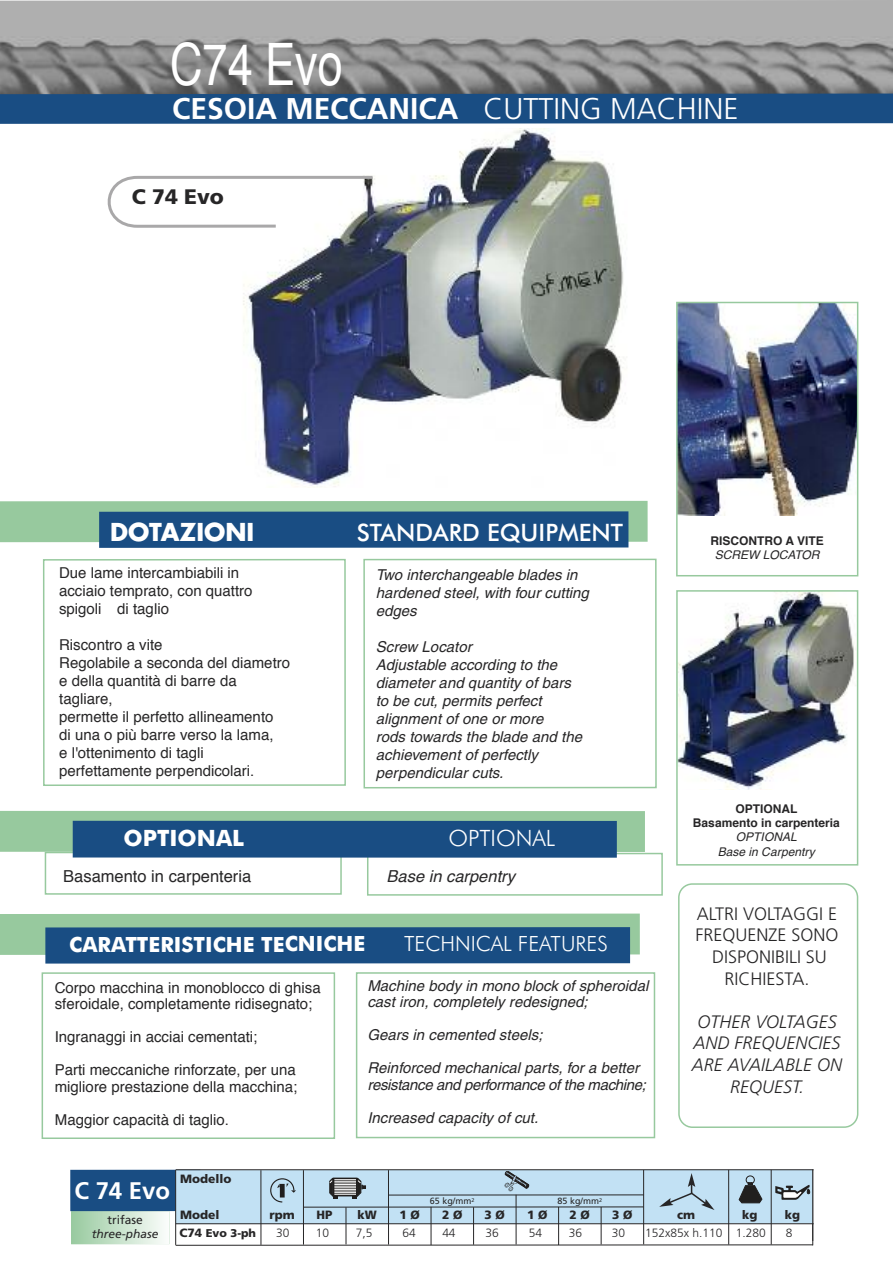
<style>
.page{position:relative;width:893px;height:1263px;background:#fff}
.page>*{position:absolute;margin:0;border:0;box-sizing:border-box;transform-origin:0 0}
.t1{font:58.5px "Helvetica";color:#fff;scale:.77 1}
.t2{font:700 30px "Frutiger";color:#fff}
.t3{font:500 24px "Futura BT";color:#fff}
.t4{font:700 24px "Futura CE";color:#fff}
.t5{font:700 24px "Frutiger";color:#fff}
.t6{font:700 22.5px "Futura BT";color:#fff}
.t7{font:300 22.5px "Futura BT";color:#fff}
.t8{font:700 21px "Futura BT";color:#fff}
.t9{font:300 21px "Futura BT";color:#fff}
.t10{font:900 21px "Frutiger";color:#272627}
.t11{font:300 18px/21.6px "Frutiger";color:#272627;text-align:center}
.t12{font:italic 300 18px/21.6px "Frutiger CE";color:#272627;text-align:center}
.t13{font:16.5px "Helvetica";color:#272627}
.t14{font:italic 16.5px "Helvetica";color:#272627}
.t15{font:15px/18px "Helvetica";color:#272627}
.t16{font:italic 15px/18px "Helvetica LT";letter-spacing:.005em;color:#272627}
.t17{font:italic 15px/16.5px "Helvetica LT";letter-spacing:-.02em;color:#272627}
.t18{font:700 12px/14.4px "Helvetica";color:#272627;text-align:center}
.t19{font:900 12px "Frutiger";color:#272627}
.t20{font:300 12px "Frutiger";color:#272627}
.t21{font:italic 12px/14.4px "Helvetica LT";letter-spacing:.005em;color:#272627;text-align:center}
.t22{font:italic 12px "Helvetica";color:#272627}
.t23{font:italic 12px "Frutiger";color:#272627}
.t24{font:12px "Frutiger";color:#272627}
.t25{font:900 11.25px "Frutiger";color:#272627}
.t26{font:9px "Frutiger";color:#272627}
.s1{font-weight:300}
.s2{font-size:12px}
</style>
<div class="page">
<img style="left:679px;top:305px;width:176px;height:211px">
<div style="left:676px;top:302px;width:182px;height:274px;border:2px solid #97c99e"></div>
<svg style="left:678px;top:883px;width:180px;height:245px"></svg>
<img style="left:243px;top:128px;width:381px;height:359px">
<img style="left:0;top:0;width:893px;height:94px">
<div style="left:0;top:94px;width:893px;height:30px;background:#194d83"></div>
<div style="left:71px;top:1211px;width:99px;height:33px;background:linear-gradient(to right,#98ca9f,#fcfdfd)"></div>
<div style="left:70px;top:1170px;width:130px;height:41px;background:#194d83"></div>
<div style="left:176px;top:1170px;width:637px;height:54px;background:#c2e1f4"></div>
<svg style="left:659px;top:1173px;width:55px;height:37px"></svg>
<hr style="left:176px;top:1169px;width:638px;height:1px;background:#272627">
<hr style="left:176px;top:1223px;width:638px;height:1px;background:#272627">
<hr style="left:261px;top:1170px;width:1px;height:75px;background:#272627">
<hr style="left:303px;top:1170px;width:1px;height:74px;background:#272627">
<hr style="left:346px;top:1207px;width:1px;height:37px;background:#272627">
<hr style="left:388px;top:1170px;width:1px;height:74px;background:#272627">
<hr style="left:431px;top:1207px;width:1px;height:38px;background:#272627">
<hr style="left:473px;top:1207px;width:1px;height:38px;background:#272627">
<hr style="left:516px;top:1195px;width:1px;height:49px;background:#272627">
<hr style="left:558px;top:1207px;width:1px;height:38px;background:#272627">
<hr style="left:601px;top:1207px;width:1px;height:37px;background:#272627">
<hr style="left:643px;top:1170px;width:1px;height:74px;background:#272627">
<hr style="left:728px;top:1170px;width:1px;height:74px;background:#272627">
<hr style="left:771px;top:1170px;width:1px;height:74px;background:#272627">
<hr style="left:812px;top:1170px;width:1px;height:75px;background:#272627">
<svg style="left:270px;top:1178px;width:26px;height:25px"></svg>
<hr style="left:304px;top:1207px;width:339px;height:1px;background:#272627">
<hr style="left:389px;top:1194px;width:255px;height:1px;background:#272627">
<svg style="left:504px;top:1171px;width:25px;height:20px"></svg>
<svg style="left:739px;top:1182px;width:23px;height:21px"></svg>
<div style="left:746px;top:1175px;width:9px;height:9px;border:1px solid #211f1e;border-radius:50%"></div>
<svg style="left:329px;top:1178px;width:37px;height:21px"></svg>
<svg style="left:775px;top:1185px;width:35px;height:15px"></svg>
<hr style="left:176px;top:1244px;width:637px;height:1px;background:#272627">
<svg style="left:107px;top:174px;width:268px;height:55px"></svg>
<hr style="left:175px;top:1170px;width:1px;height:75px;background:#272627">
<div style="left:363px;top:559px;width:294px;height:229px;border:2px solid #97c99e"></div>
<div style="left:43px;top:559px;width:303px;height:227px;border:2px solid #97c99e"></div>
<div style="left:0;top:501px;width:648px;height:41px;background:#97c99e"></div>
<div style="left:99px;top:511px;width:529px;height:37px;background:#194d83"></div>
<div style="left:356px;top:972px;width:299px;height:166px;border:2px solid #97c99e"></div>
<div style="left:42px;top:972px;width:293px;height:167px;border:2px solid #97c99e"></div>
<svg style="left:0;top:913px;width:640px;height:42px;background:#9ccba2"></svg>
<div style="left:45px;top:927px;width:585px;height:36px;background:#194d83"></div>
<img style="left:679px;top:593px;width:175px;height:195px">
<div style="left:676px;top:590px;width:182px;height:275px;border:2px solid #97c99e"></div>
<div style="left:367px;top:853px;width:296px;height:43px;border:2px solid #97c99e"></div>
<div style="left:45px;top:852px;width:297px;height:43px;border:2px solid #97c99e"></div>
<div style="left:0;top:811px;width:645px;height:41px;background:#97c99e"></div>
<div style="left:73px;top:821px;width:544px;height:37px;background:#194d83"></div>
<h1 class="t1" style="left:170px;top:40px;width:226px">C74 Evo</h1>
<h2 class="t2" style="left:172px;top:97px;width:568px">CESOIA MECCANICA <span class="s1">CUTTING MACHINE</span></h2>
<h3 class="t10" style="left:132px;top:188px;width:94px">C 74 Evo</h3>
<h3 class="t4" style="left:110px;top:521px;width:146px">DOTAZIONI</h3>
<h3 class="t3" style="left:357px;top:523px;width:268px">STANDARD EQUIPMENT</h3>
<p class="t15" style="left:59px;top:565px;width:195px">Due lame intercambiabili in acciaio temprato, con quattro spigoli di taglio</p>
<p class="t15" style="left:59px;top:637px;width:233px">Riscontro a vite<br>Regolabile a seconda del diametro e della quantità di barre da tagliare,<br>permette il perfetto allineamento<br>di una o più barre verso la lama,<br>e l'ottenimento di tagli perfettamente perpendicolari.</p>
<p class="t16" style="left:376px;top:567px;width:215px">Two interchangeable blades in hardened steel, with four cutting edges</p>
<p class="t16" style="left:376px;top:639px;width:208px">Screw Locator<br>Adjustable according to the diameter and quantity of bars to be cut, permits perfect alignment of one or more<br>rods towards the blade and the achievement of perfectly perpendicular cuts.</p>
<h3 class="t6" style="left:124px;top:829px;width:122px">OPTIONAL</h3>
<h3 class="t7" style="left:448px;top:829px;width:108px">OPTIONAL</h3>
<p class="t13" style="left:63px;top:869px;width:190px">Basamento in carpenteria</p>
<p class="t14" style="left:387px;top:869px;width:130px">Base in carpentry</p>
<h3 class="t8" style="left:69px;top:936px;width:298px">CARATTERISTICHE TECNICHE</h3>
<h3 class="t9" style="left:404px;top:935px;width:205px">TECHNICAL FEATURES</h3>
<p class="t15" style="left:55px;top:980px;width:267px;line-height:16.5px">Corpo macchina in monoblocco di ghisa sferoidale, completamente ridisegnato;</p>
<p class="t15" style="left:55px;top:1022px;width:242px;line-height:33px">Ingranaggi in acciai cementati;<br>Parti meccaniche rinforzate, per una</p>
<p class="t15" style="left:55px;top:1079px;width:244px">migliore prestazione della macchina;</p>
<p class="t15" style="left:55px;top:1112px;width:176px">Maggior capacità di taglio.</p>
<h3 class="t5" style="left:74px;top:1181px;width:97px">C 74 Evo</h3>
<p class="t19" style="left:180px;top:1174px;width:53px">Modello</p>
<p class="t16" style="left:367px;top:979px;width:282px;line-height:16.5px">Machine body in mono block of spheroidal cast iron, completely redesigned;</p>
<p class="t16" style="left:367px;top:1027px;width:177px">Gears in cemented steels;</p>
<p class="t17" style="left:367px;top:1061px;width:280px">Reinforced mechanical parts, for a better resistance and performance of the machine;</p>
<p class="t16" style="left:367px;top:1110px;width:172px">Increased capacity of cut.</p>
<p class="t26" style="left:430px;top:1197px;width:46px">65 kg/mm<sup>2</sup></p>
<p class="t26" style="left:557px;top:1197px;width:46px">85 kg/mm<sup>2</sup></p>
<p class="t18" style="left:711px;top:534px;width:115px">RISCONTRO A VITE</p>
<p class="t22" style="left:715px;top:550px;width:106px">SCREW LOCATOR</p>
<p class="t18" style="left:693px;top:802px;width:148px">OPTIONAL<br>Basamento in carpenteria</p>
<p class="t21" style="left:718px;top:831px;width:99px">OPTIONAL<br>Base in Carpentry</p>
<p class="t11" style="left:695px;top:904px;width:144px">ALTRI VOLTAGGI E<br>FREQUENZE SONO<br>DISPONIBILI SU<br>RICHIESTA.</p>
<p class="t12" style="left:692px;top:1012px;width:152px">OTHER VOLTAGES<br>AND FREQUENCIES<br>ARE AVAILABLE ON<br>REQUEST.</p>
<p class="t24" style="left:108px;top:1215px;width:37px">trifase</p>
<p class="t23" style="left:92px;top:1229px;width:68px">three-phase</p>
<p class="t19" style="left:180px;top:1210px;width:41px">Model</p>
<p class="t19" style="left:269px;top:1210px;width:27px">rpm</p>
<p class="t19" style="left:317px;top:1210px;width:17px">HP</p>
<p class="t19" style="left:357px;top:1210px;width:21px">kW</p>
<p class="t19" style="left:399px;top:1210px;width:22px">1 Ø</p>
<p class="t19" style="left:442px;top:1210px;width:22px">2 Ø</p>
<p class="t19" style="left:485px;top:1210px;width:22px">3 Ø</p>
<p class="t19" style="left:527px;top:1210px;width:22px">1 Ø</p>
<p class="t19" style="left:570px;top:1210px;width:22px">2 Ø</p>
<p class="t19" style="left:612px;top:1210px;width:22px">3 Ø</p>
<p class="t19" style="left:677px;top:1210px;width:19px">cm</p>
<p class="t19" style="left:742px;top:1210px;width:17px">kg</p>
<p class="t19" style="left:785px;top:1210px;width:17px">kg</p>
<p class="t25" style="left:179px;top:1229px;width:78px"><span class="s2">C74</span> Evo 3-ph</p>
<p class="t20" style="left:276px;top:1228px;width:15px">30</p>
<p class="t20" style="left:316px;top:1228px;width:15px">10</p>
<p class="t20" style="left:356px;top:1228px;width:18px">7,5</p>
<p class="t20" style="left:402px;top:1228px;width:15px">64</p>
<p class="t20" style="left:442px;top:1228px;width:15px">44</p>
<p class="t20" style="left:486px;top:1228px;width:15px">36</p>
<p class="t20" style="left:529px;top:1228px;width:15px">54</p>
<p class="t20" style="left:569px;top:1228px;width:15px">36</p>
<p class="t20" style="left:612px;top:1228px;width:15px">30</p>
<p class="t20" style="left:645px;top:1228px;width:122px">152x85x h.110 1.280</p>
<p class="t20" style="left:786px;top:1228px;width:8px">8</p>
</div>
